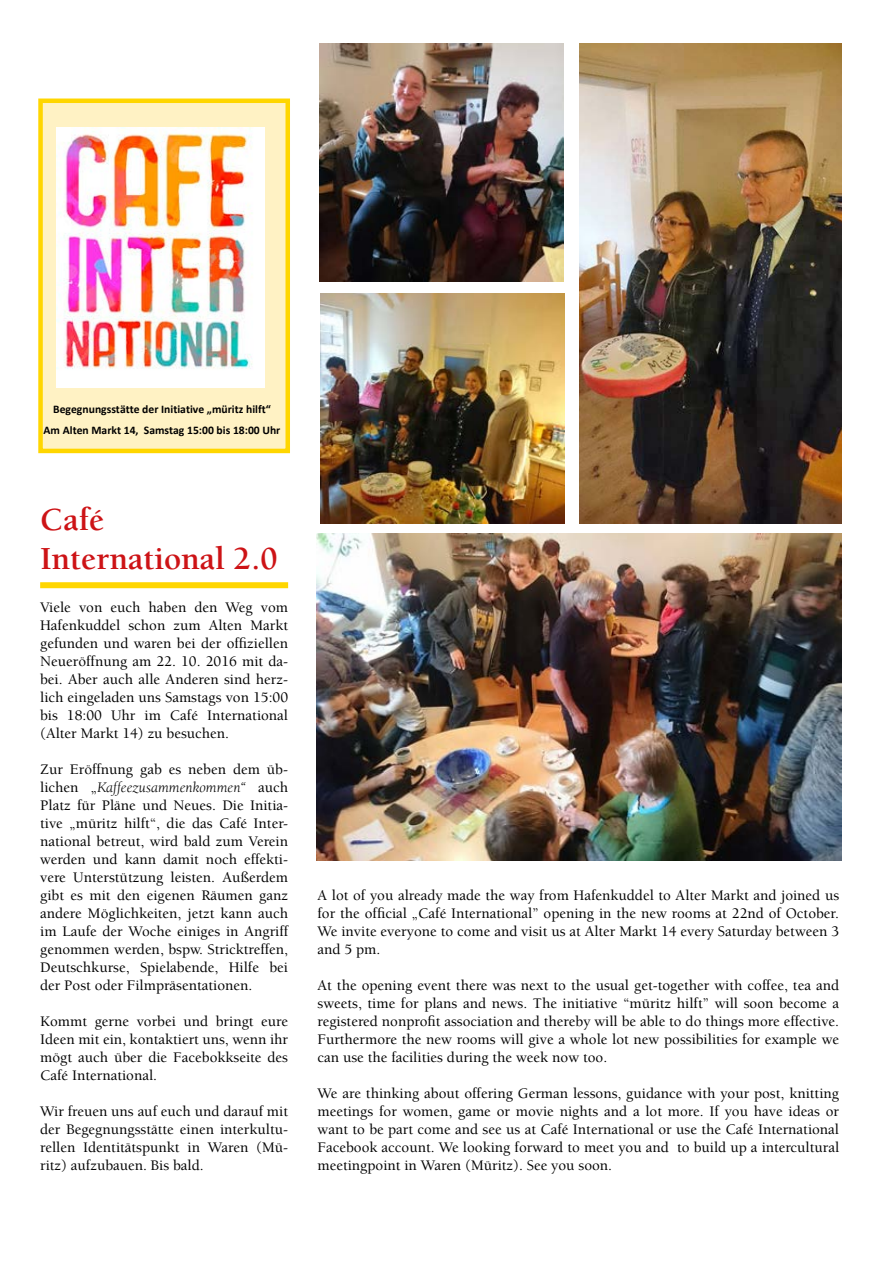
<style>
.page{position:relative;width:893px;height:1263px;background:#fff}
.page>*{position:absolute;margin:0;border:0;box-sizing:border-box;transform-origin:0 0}
.t1{font:700 33px/39.6px "Berkeley";color:#cd1316}
.t2{font:500 15px/18px "Berkeley";color:#000;text-align:justify}
.t3{font:700 11.55px/21px "Calibri";color:#000;text-align:center}
.s1{font-weight:400;font-style:italic}
</style>
<div class="page">
<div style="left:41px;top:101px;width:247px;height:350px;background:#fff2c4"></div>
<img style="left:56px;top:127px;width:209px;height:260px">
<div style="left:38px;top:99px;width:252px;height:354px;border:4px solid #ffd600"></div>
<div style="left:40px;top:582px;width:248px;height:6px;background:#ffd600"></div>
<img style="left:316px;top:534px;width:526px;height:326px">
<img style="left:320px;top:44px;width:243px;height:238px">
<img style="left:320px;top:293px;width:244px;height:230px">
<img style="left:580px;top:44px;width:262px;height:479px">
<p class="t3" style="left:44px;top:398px;width:238px">Begegnungsstätte der Initiative „müritz hilft“<br>Am Alten Markt 14, Samstag 15:00 bis 18:00 Uhr</p>
<h1 class="t1" style="left:40px;top:500px;width:239px">Café<br>International 2.0</h1>
<p class="t2" style="left:40px;top:599px;width:249px">Viele von euch haben den Weg vom Hafenkuddel schon zum Alten Markt gefunden und waren bei der offiziellen Neueröffnung am 22. 10. 2016 mit da&shy;bei. Aber auch alle Anderen sind herz&shy;lich eingeladen uns Samstags von 15:00 bis 18:00 Uhr im Café International (Alter Markt 14) zu besuchen.</p>
<p class="t2" style="left:40px;top:761px;width:249px">Zur Eröffnung gab es neben dem üb&shy;lichen „<span class="s1">Kaffeezusammenkommen“</span> auch Platz für Pläne und Neues. Die Initia&shy;tive „müritz hilft“, die das Café Inter&shy;national betreut, wird bald zum Verein werden und kann damit noch effekti&shy;vere Unterstützung leisten. Außerdem gibt es mit den eigenen Räumen ganz andere Möglichkeiten, jetzt kann auch im Laufe der Woche einiges in Angriff genommen werden, bspw. Stricktreffen, Deutschkurse, Spielabende, Hilfe bei der Post oder Filmpräsentationen.</p>
<p class="t2" style="left:40px;top:1013px;width:249px">Kommt gerne vorbei und bringt eure Ideen mit ein, kontaktiert uns, wenn ihr mögt auch über die Facebokkseite des Café International.</p>
<p class="t2" style="left:40px;top:1103px;width:249px">Wir freuen uns auf euch und darauf mit der Begegnungsstätte einen interkultu&shy;rellen Identitätspunkt in Waren (Mü&shy;ritz) aufzubauen. Bis bald.</p>
<p class="t2" style="left:317px;top:887px;width:523px">A lot of you already made the way from Hafenkuddel to Alter Markt and joined us for the official „Café International” opening in the new rooms at 22nd of October.<br>We invite everyone to come and visit us at Alter Markt 14 every Saturday between 3 and 5 pm.</p>
<p class="t2" style="left:317px;top:977px;width:523px">At the opening event there was next to the usual get-together with coffee, tea and sweets, time for plans and news. The initiative “müritz hilft” will soon become a registered nonprofit association and thereby will be able to do things more effective.<br>Furthermore the new rooms will give a whole lot new possibilities for example we can use the facilities during the week now too.</p>
<p class="t2" style="left:317px;top:1085px;width:523px">We are thinking about offering German lessons, guidance with your post, knitting meetings for women, game or movie nights and a lot more. If you have ideas or want to be part come and see us at Café International or use the Café International Facebook account. We looking forward to meet you and to build up a intercultural meetingpoint in Waren (Müritz). See you soon.</p>
</div>
